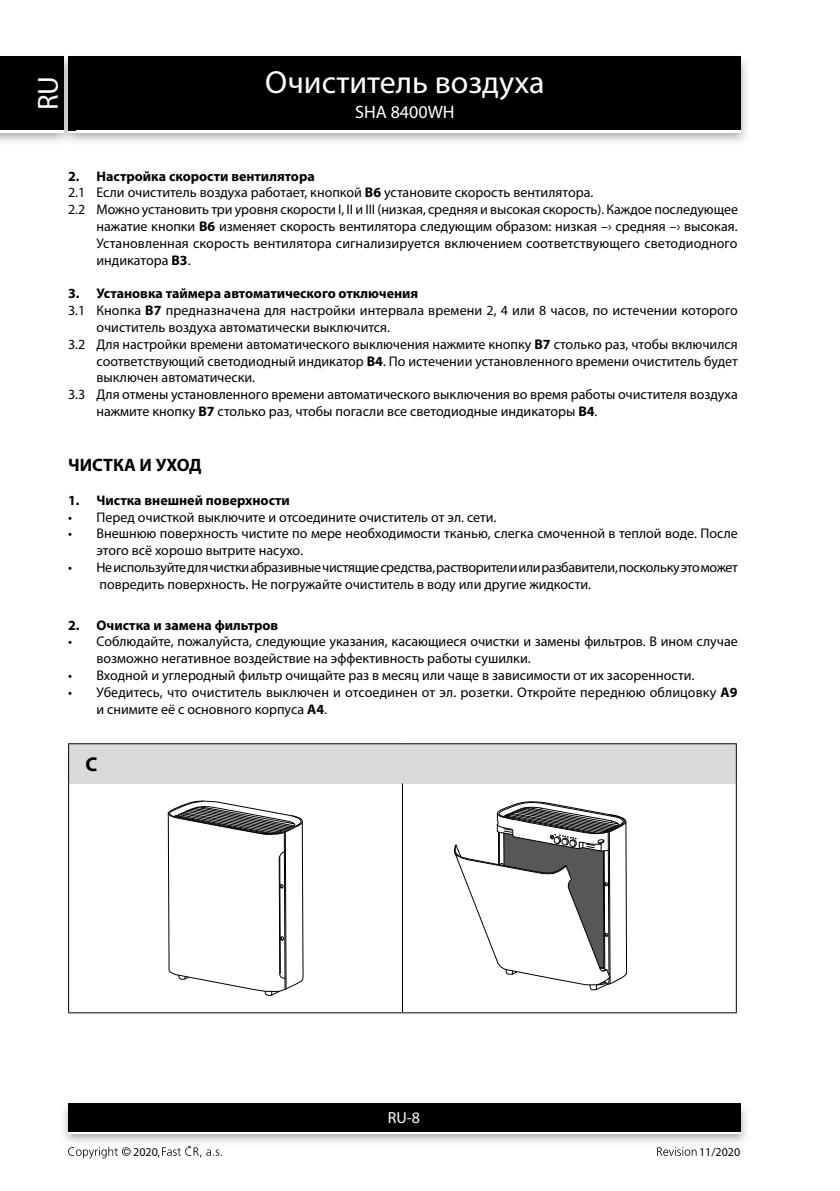
<style>
.page{position:relative;width:840px;height:1191px;background:#fff}
.page>*{position:absolute;margin:0;border:0;box-sizing:border-box;transform-origin:0 0}
.t1{font:32px "Myriad Pro";color:#fff}
.t2{font:29px "Myriad Pro";color:#fff}
.t3{font:700 20px "Myriad Pro";color:#000}
.t4{font:700 18px "Myriad Pro";color:#000}
.t5{font:18px "Myriad Pro";color:#fff}
.t6{font:16px "Myriad Pro";color:#fff}
.t7{font:14px/16.8px "Myriad Pro";color:#000}
.t8{font:14px/16.8px "Myriad Pro";letter-spacing:-.02em;color:#000}
.t9{font:700 14px "Myriad Pro";color:#000}
.t10{font:12px "Myriad Pro";color:#000}
.s1{font-weight:700}
</style>
<div class="page">
<img style="left:0;top:56px;width:747px;height:86px">
<div style="left:68px;top:59px;width:672px;height:74px;background:#fff"></div>
<div style="left:68px;top:57px;width:672px;height:73px;background:#000"></div>
<img style="left:63px;top:1103px;width:684px;height:40px">
<div style="left:68px;top:1106px;width:672px;height:28px;background:linear-gradient(to right,#fff,#fff)"></div>
<div style="left:68px;top:1103px;width:672px;height:28px;background:#000"></div>
<img style="left:57px;top:56px;width:18px;height:86px">
<img style="left:68px;top:130px;width:7px;height:3px">
<svg style="left:68px;top:57px;width:7px;height:2px"></svg>
<img style="left:68px;top:59px;width:7px;height:71px">
<div style="left:0;top:59px;width:64px;height:74px;background:#fff"></div>
<div style="left:0;top:57px;width:64px;height:73px;background:#000"></div>
<svg style="left:68px;top:1146px;width:62px;height:12px"></svg>
<svg style="left:158px;top:1145px;width:64px;height:12px"></svg>
<svg style="left:657px;top:1147px;width:39px;height:8px"></svg>
<div style="left:69px;top:743px;width:667px;height:40px;background:#dadada"></div>
<hr style="left:68px;top:743px;width:334px;height:1px;background:#000">
<hr style="left:402px;top:743px;width:334px;height:1px;background:#000">
<hr style="left:735px;top:744px;width:1px;height:39px;background:#000">
<hr style="left:68px;top:783px;width:1px;height:229px;background:#000">
<hr style="left:402px;top:783px;width:1px;height:229px;background:#000">
<hr style="left:735px;top:783px;width:1px;height:229px;background:#000">
<hr style="left:68px;top:1012px;width:334px;height:1px;background:#000">
<hr style="left:402px;top:1012px;width:334px;height:1px;background:#000">
<hr style="left:68px;top:744px;width:1px;height:39px;background:#000">
<svg style="left:168px;top:800px;width:135px;height:195px"></svg>
<svg style="left:453px;top:801px;width:173px;height:189px"></svg>
<h2 class="t2" style="left:30px;top:110px;width:36px;rotate:-90deg">RU</h2>
<h1 class="t1" style="left:265px;top:62px;width:281px">Очиститель воздуха</h1>
<p class="t5" style="left:355px;top:101px;width:101px">SHA 8400WH</p>
<p class="t9" style="left:68px;top:167px;width:248px">2. Настройка скорости вентилятора</p>
<p class="t7" style="left:68px;top:184px;width:526px">2.1 Если очиститель воздуха работает, кнопкой <span class="s1">B6</span> установите скорость вентилятора.</p>
<p class="t7" style="left:68px;top:201px;width:671px">2.2 Можно установить три уровня скорости I, II и III (низкая, средняя и высокая скорость). Каждое последующее</p>
<p class="t7" style="left:96px;top:218px;width:642px">нажатие кнопки <span class="s1">B6</span> изменяет скорость вентилятора следующим образом: низкая –› средняя –› высокая.</p>
<p class="t7" style="left:96px;top:234px;width:642px">Установленная скорость вентилятора сигнализируется включением соответствующего светодиодного</p>
<p class="t7" style="left:96px;top:251px;width:96px">индикатора <span class="s1">B3</span>.</p>
<p class="t9" style="left:68px;top:284px;width:351px">3. Установка таймера автоматического отключения</p>
<p class="t7" style="left:68px;top:302px;width:671px">3.1 Кнопка <span class="s1">B7</span> предназначена для настройки интервала времени 2, 4 или 8 часов, по истечении которого</p>
<p class="t7" style="left:96px;top:318px;width:295px">очиститель воздуха автоматически выключится.</p>
<p class="t7" style="left:68px;top:335px;width:671px">3.2 Для настройки времени автоматического выключения нажмите кнопку <span class="s1">B7</span> столько раз, чтобы включился</p>
<p class="t7" style="left:96px;top:352px;width:642px">соответствующий светодиодный индикатор <span class="s1">B4</span>. По истечении установленного времени очиститель будет</p>
<p class="t7" style="left:96px;top:369px;width:160px">выключен автоматически.</p>
<p class="t7" style="left:68px;top:386px;width:670px">3.3 Для отмены установленного времени автоматического выключения во время работы очистителя воздуха</p>
<p class="t7" style="left:96px;top:402px;width:502px">нажмите кнопку <span class="s1">В7</span> столько раз, чтобы погасли все светодиодные индикаторы <span class="s1">В4</span>.</p>
<p class="t4" style="left:68px;top:453px;width:135px">ЧИСТКА И УХОД</p>
<p class="t9" style="left:68px;top:491px;width:223px">1. Чистка внешней поверхности</p>
<p class="t7" style="left:68px;top:508px;width:429px">• Перед очисткой выключите и отсоедините очиститель от эл. сети.</p>
<p class="t7" style="left:96px;top:525px;width:642px;text-indent:-28px">• Внешнюю поверхность чистите по мере необходимости тканью, слегка смоченной в теплой воде. После этого всё хорошо вытрите насухо.</p>
<p class="t8" style="left:99px;top:558px;width:639px;text-indent:-31px">• Не используйте для чистки абразивные чистящие средства, растворители или разбавители, поскольку это может повредить поверхность. Не погружайте очиститель в воду или другие жидкости.</p>
<p class="t9" style="left:68px;top:616px;width:211px">2. Очистка и замена фильтров</p>
<p class="t7" style="left:96px;top:633px;width:642px;text-indent:-28px">• Соблюдайте, пожалуйста, следующие указания, касающиеся очистки и замены фильтров. В ином случае возможно негативное воздействие на эффективность работы сушилки.</p>
<p class="t7" style="left:68px;top:666px;width:627px">• Входной и углеродный фильтр очищайте раз в месяц или чаще в зависимости от их засоренности.</p>
<p class="t7" style="left:96px;top:683px;width:642px;text-indent:-28px">• Убедитесь, что очиститель выключен и отсоединен от эл. розетки. Откройте переднюю облицовку <span class="s1">A9 </span>и снимите её с основного корпуса <span class="s1">A4</span>.</p>
<h3 class="t3" style="left:86px;top:751px;width:13px">C</h3>
<p class="t6" style="left:388px;top:1108px;width:34px">RU-8</p>
<p class="t10" style="left:133px;top:1144px;width:26px">2020</p>
<p class="t10" style="left:698px;top:1144px;width:43px">11/2020</p>
</div>
